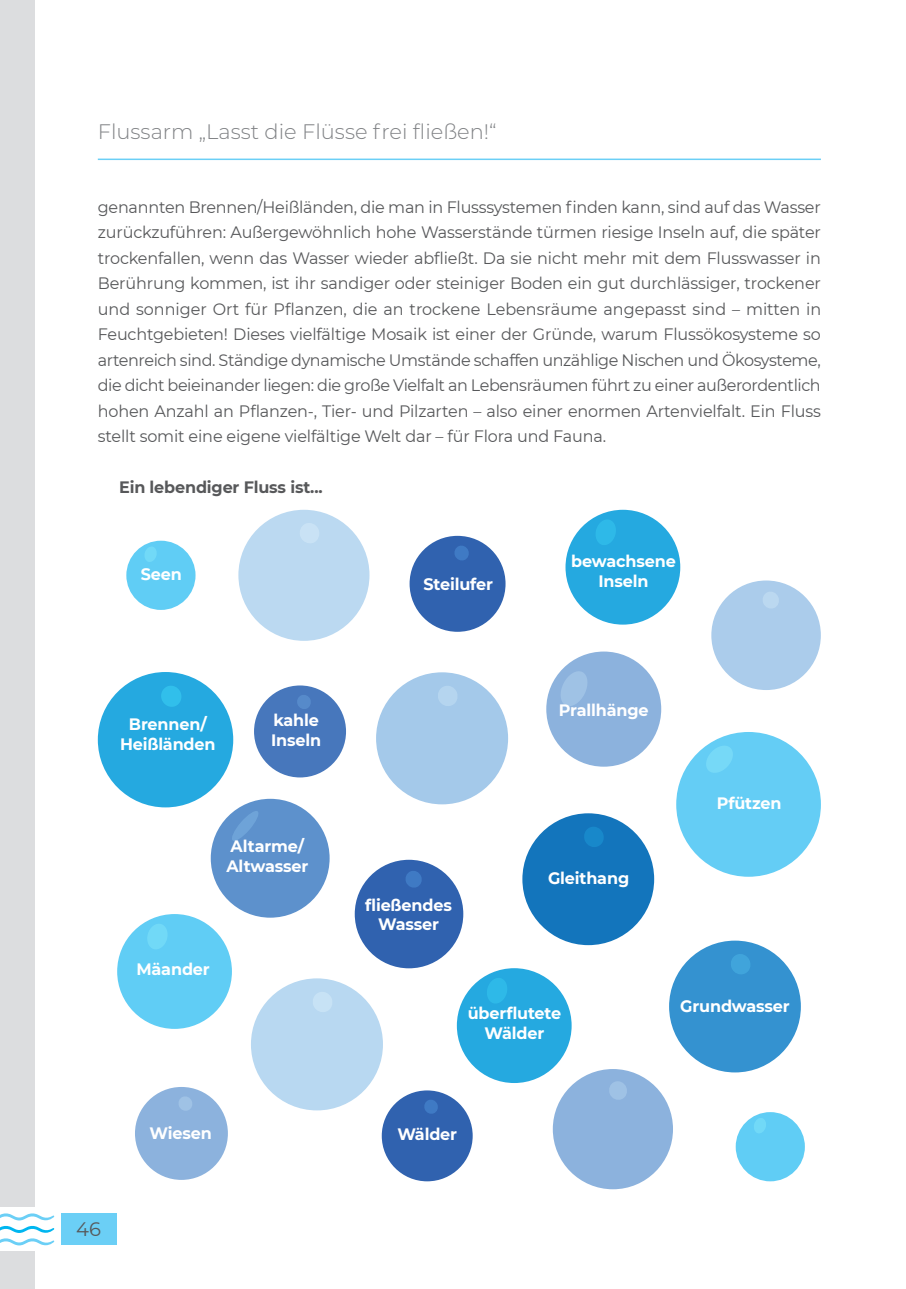
<style>
.page{position:relative;width:906px;height:1289px;background:#fff}
.page>*{position:absolute;margin:0;border:0;box-sizing:border-box;transform-origin:0 0}
.t1{font:300 21px "Montserrat";color:#808285}
.t2{font:19.5px "Montserrat";color:#57585a}
.t3{font:16.5px/25.5px "Montserrat";letter-spacing:-.01em;color:#57585a;text-align:justify}
.t4{font:700 16.5px/19.8px "Montserrat";letter-spacing:-.01em;color:#fff;text-align:center}
.t5{font:700 16.5px "Montserrat";letter-spacing:-.01em;color:#57585a}
</style>
<div class="page">
<div style="left:61px;top:1213px;width:55px;height:32px;background:#6bcff6"></div>
<svg style="left:0;top:1213px;width:54px;height:32px"></svg>
<div style="left:0;top:0;width:34px;height:1205px;background:#dcdddf"></div>
<div style="left:0;top:1251px;width:34px;height:37px;background:#dcdddf"></div>
<hr style="left:98px;top:158px;width:723px;height:2px;background:#6bcff6">
<div style="left:211px;top:798px;width:119px;height:119px;background:#5d91cc;border-radius:50%"></div>
<svg style="left:232px;top:811px;width:26px;height:29px"></svg>
<div style="left:98px;top:672px;width:135px;height:135px;background:#25a9e0;border-radius:50%"></div>
<svg style="left:161px;top:686px;width:20px;height:20px"></svg>
<div style="left:522px;top:813px;width:132px;height:132px;background:#1375bc;border-radius:50%"></div>
<svg style="left:584px;top:827px;width:20px;height:20px"></svg>
<div style="left:669px;top:940px;width:132px;height:132px;background:#3492d0;border-radius:50%"></div>
<svg style="left:731px;top:954px;width:19px;height:20px"></svg>
<div style="left:711px;top:580px;width:110px;height:110px;background:#abcceb;border-radius:50%"></div>
<svg style="left:763px;top:592px;width:16px;height:16px"></svg>
<div style="left:135px;top:1086px;width:93px;height:93px;background:#8cb2dd;border-radius:50%"></div>
<svg style="left:179px;top:1097px;width:13px;height:13px"></svg>
<div style="left:553px;top:1068px;width:120px;height:121px;background:#8cb2dd;border-radius:50%"></div>
<svg style="left:609px;top:1081px;width:18px;height:18px"></svg>
<div style="left:409px;top:536px;width:96px;height:95px;background:#3062af;border-radius:50%"></div>
<svg style="left:454px;top:546px;width:15px;height:14px"></svg>
<div style="left:355px;top:859px;width:108px;height:109px;background:#3062af;border-radius:50%"></div>
<svg style="left:406px;top:871px;width:16px;height:16px"></svg>
<div style="left:382px;top:1090px;width:91px;height:91px;background:#3062af;border-radius:50%"></div>
<svg style="left:424px;top:1100px;width:14px;height:13px"></svg>
<div style="left:254px;top:685px;width:92px;height:92px;background:#4777bc;border-radius:50%"></div>
<svg style="left:297px;top:695px;width:14px;height:14px"></svg>
<div style="left:376px;top:672px;width:132px;height:132px;background:#a4c9ea;border-radius:50%"></div>
<svg style="left:438px;top:686px;width:19px;height:20px"></svg>
<div style="left:251px;top:978px;width:132px;height:132px;background:#b8d8f1;border-radius:50%"></div>
<svg style="left:313px;top:992px;width:19px;height:20px"></svg>
<div style="left:238px;top:510px;width:131px;height:131px;background:#bbd9f1;border-radius:50%"></div>
<svg style="left:300px;top:523px;width:19px;height:20px"></svg>
<div style="left:546px;top:651px;width:115px;height:115px;background:#8cb2dd;border-radius:50%"></div>
<svg style="left:560px;top:671px;width:27px;height:35px"></svg>
<div style="left:676px;top:732px;width:145px;height:144px;background:#64cdf5;border-radius:50%"></div>
<svg style="left:706px;top:745px;width:27px;height:27px"></svg>
<div style="left:565px;top:510px;width:115px;height:114px;background:#25a9e0;border-radius:50%"></div>
<svg style="left:596px;top:520px;width:20px;height:25px"></svg>
<div style="left:117px;top:914px;width:115px;height:114px;background:#60cdf5;border-radius:50%"></div>
<svg style="left:147px;top:924px;width:20px;height:25px"></svg>
<div style="left:735px;top:1112px;width:70px;height:69px;background:#60cdf5;border-radius:50%"></div>
<svg style="left:754px;top:1118px;width:12px;height:15px"></svg>
<div style="left:126px;top:540px;width:69px;height:70px;background:#60cdf5;border-radius:50%"></div>
<svg style="left:145px;top:547px;width:12px;height:15px"></svg>
<div style="left:457px;top:968px;width:114px;height:114px;background:#25a9e0;border-radius:50%"></div>
<svg style="left:487px;top:978px;width:20px;height:25px"></svg>
<p class="t1" style="left:98px;top:118px;width:400px">Flussarm „Lasst die Flüsse frei fließen!“</p>
<p class="t3" style="left:98px;top:193px;width:725px">genannten Brennen/Heißländen, die man in Flusssystemen finden kann, sind auf das Wasser zurückzuführen: Außergewöhnlich hohe Wasserstände türmen riesige Inseln auf, die später trockenfallen, wenn das Wasser wieder abfließt. Da sie nicht mehr mit dem Flusswasser in Berührung kommen, ist ihr sandiger oder steiniger Boden ein gut durchlässiger, trockener und sonniger Ort für Pflanzen, die an trockene Lebensräume angepasst sind – mitten in Feuchtgebieten! Dieses vielfältige Mosaik ist einer der Gründe, warum Flussökosysteme so artenreich sind. Ständige dynamische Umstände schaffen unzählige Nischen und Ökosysteme, die dicht beieinander liegen: die große Vielfalt an Lebensräumen führt zu einer außerordentlich hohen Anzahl an Pflanzen-, Tier- und Pilzarten – also einer enormen Artenvielfalt. Ein Fluss stellt somit eine eigene vielfältige Welt dar – für Flora und Fauna.</p>
<p class="t5" style="left:119px;top:475px;width:205px">Ein lebendiger Fluss ist...</p>
<p class="t4" style="left:141px;top:563px;width:42px">Seen</p>
<p class="t4" style="left:423px;top:573px;width:71px">Steilufer</p>
<p class="t4" style="left:571px;top:550px;width:106px">bewachsene<br>Inseln</p>
<p class="t4" style="left:120px;top:713px;width:97px">Brennen/<br>Heißländen</p>
<p class="t4" style="left:271px;top:709px;width:51px;text-align:left">kahle<br>Inseln</p>
<p class="t4" style="left:226px;top:835px;width:83px;text-align:left">Altarme/<br>Altwasser</p>
<p class="t4" style="left:136px;top:958px;width:75px">Mäander</p>
<p class="t2" style="left:76px;top:1215px;width:26px">46</p>
<p class="t4" style="left:150px;top:1122px;width:64px">Wiesen</p>
<p class="t4" style="left:559px;top:699px;width:91px">Prallhänge</p>
<p class="t4" style="left:365px;top:893px;width:88px">fließendes<br>Wasser</p>
<p class="t4" style="left:548px;top:867px;width:83px">Gleithang</p>
<p class="t4" style="left:468px;top:1002px;width:95px">überflutete<br>Wälder</p>
<p class="t4" style="left:717px;top:792px;width:66px">Pfützen</p>
<p class="t4" style="left:680px;top:995px;width:111px">Grundwasser</p>
<p class="t4" style="left:397px;top:1123px;width:61px">Wälder</p>
</div>
